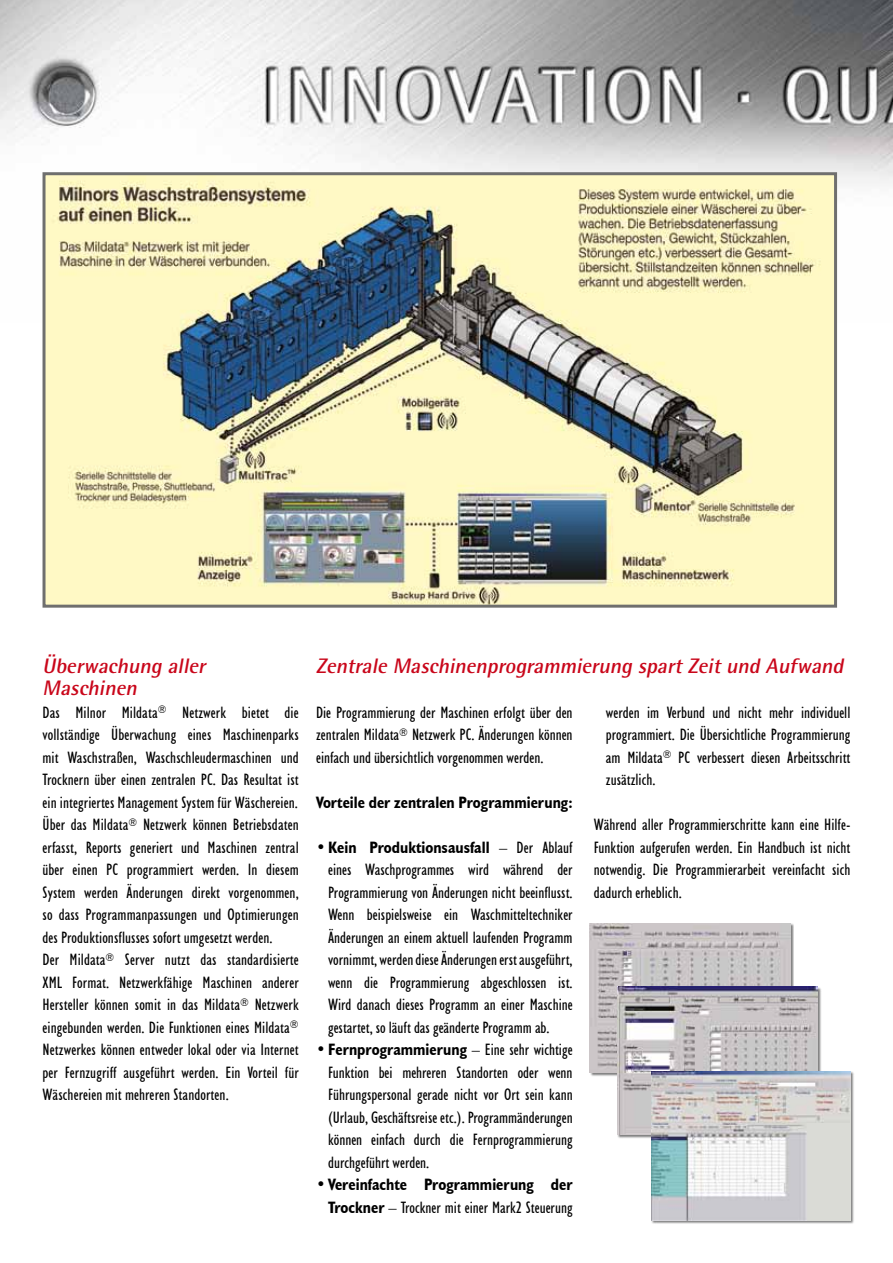
<style>
.page{position:relative;width:893px;height:1263px;background:#fff}
.page>*{position:absolute;margin:0;border:0;box-sizing:border-box;transform-origin:0 0}
.t1{font:italic 700 21px/22.5px "Rotis Semi Sans Std";color:#c9061a}
.t2{font:condensed 16.5px/22.5px "Humanist 521 BT";letter-spacing:.005em;color:#000;text-align:justify}
.t3{font:700 condensed 16.5px/22.5px "Humanist 521 BT";color:#000;text-align:right}
.s1{font-weight:700}
.s2{font-weight:400}
</style>
<div class="page">
<img style="left:0;top:0;width:893px;height:322px">
<img style="left:47px;top:176px;width:786px;height:428px">
<div style="left:43px;top:172px;width:794px;height:436px;border:3px solid #6f6f6e"></div>
<img style="left:590px;top:923px;width:200px;height:150px">
<img style="left:617px;top:987px;width:201px;height:147px">
<div style="left:651px;top:1071px;width:203px;height:153px;background:#000;opacity:.5"></div>
<img style="left:651px;top:1071px;width:199px;height:149px">
<p class="t1" style="left:43px;top:654px;width:169px">Überwachung aller<br>Maschinen</p>
<p class="t2" style="left:43px;top:701px;width:258px;text-align:left">Das Milnor Mildata<sup>®</sup> Netzwerk bietet die vollständige Überwachung eines Maschinenparks mit Waschstraßen, Waschschleudermaschinen und Trocknern über einen zentralen PC. Das Resultat ist ein integriertes Management System für Wäschereien.<br>Über das Mildata<sup>®</sup> Netzwerk können Betriebsdaten erfasst, Reports generiert und Maschinen zentral über einen PC programmiert werden. In diesem System werden Änderungen direkt vorgenommen, so dass Programmanpassungen und Optimierungen des Produktionsflusses sofort umgesetzt werden.<br>Der Mildata<sup>®</sup> Server nutzt das standardisierte XML Format. Netzwerkfähige Maschinen anderer Hersteller können somit in das Mildata<sup>®</sup> Netzwerk eingebunden werden. Die Funktionen eines Mildata<sup>® </sup>Netzwerkes können entweder lokal oder via Internet per Fernzugriff ausgeführt werden. Ein Vorteil für Wäschereien mit mehreren Standorten.</p>
<p class="t2" style="left:316px;top:701px;width:258px">Die Programmierung der Maschinen erfolgt über den zentralen Mildata<sup>®</sup> Netzwerk PC. Änderungen können einfach und übersichtlich vorgenommen werden.</p>
<p class="t1" style="left:316px;top:654px;width:533px">Zentrale Maschinenprogrammierung spart Zeit und Aufwand</p>
<p class="t2" style="left:606px;top:701px;width:246px">werden im Verbund und nicht mehr individuell programmiert. Die Übersichtliche Programmierung am Mildata<sup>®</sup> PC verbessert diesen Arbeitsschritt zusätzlich.</p>
<p class="t2" style="left:594px;top:813px;width:258px">Während aller Programmierschritte kann eine Hilfe-Funktion aufgerufen werden. Ein Handbuch ist nicht notwendig. Die Programmierarbeit vereinfacht sich dadurch erheblich.</p>
<p class="t3" style="left:316px;top:790px;width:258px">Vorteile der zentralen Programmierung:</p>
<p class="t2" style="left:328px;top:836px;width:246px;text-indent:-12px"><span class="s1">• Kein Produktionsausfall</span> – Der Ablauf eines Waschprogrammes wird während der Programmierung von Änderungen nicht beeinflusst.<br>Wenn beispielsweise ein Waschmitteltechniker Änderungen an einem aktuell laufenden Programm vornimmt, werden diese Änderungen erst ausgeführt, wenn die Programmierung abgeschlossen ist.<br>Wird danach dieses Programm an einer Maschine gestartet, so läuft das geänderte Programm ab.</p>
<p class="t2" style="left:328px;top:1038px;width:246px;text-indent:-12px"><span class="s1">• Fernprogrammierung</span> – Eine sehr wichtige Funktion bei mehreren Standorten oder wenn Führungspersonal gerade nicht vor Ort sein kann (Urlaub, Geschäftsreise etc.). Programmänderungen können einfach durch die Fernprogrammierung durchgeführt werden.</p>
<p class="t3" style="left:316px;top:1173px;width:258px">• Vereinfachte Programmierung der<br>Trockner <span class="s2">– Trockner mit einer Mark2 Steuerung</span></p>
</div>
